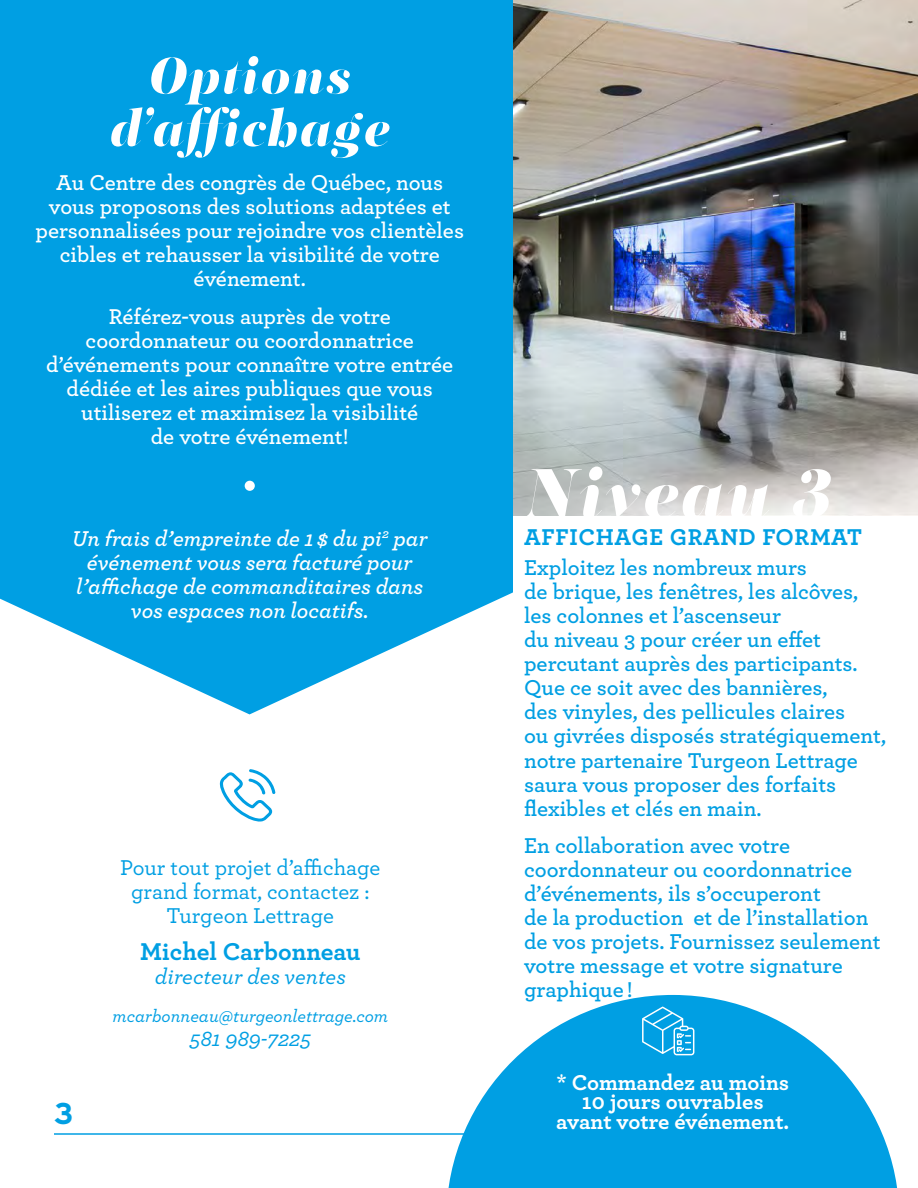
<style>
.page{position:relative;width:918px;height:1188px;background:#fff}
.page>*{position:absolute;margin:0;border:0;box-sizing:border-box;transform-origin:0 0}
.t1{font:italic 900 72px "PF Regal Finesse Pro";letter-spacing:.025em;color:#fff}
.t2{font:italic 900 52.5px/52.5px "PF Regal Finesse Pro";letter-spacing:.025em;color:#fff;text-align:center}
.t3{font:700 30px "Interstate";color:#009fe3}
.t4{font:700 25.5px "Archer";color:#009fe3}
.t5{font:700 24px "Archer";letter-spacing:.025em;color:#009fe3}
.t6{font:600 22.5px/24px "Archer";color:#009fe3}
.t7{font:600 22.5px/24px "Archer";color:#fff;text-align:center}
.t8{font:italic 600 22.5px/24px "Archer";color:#fff;text-align:center}
.t9{font:500 22.5px/24px "Archer";color:#009fe3;text-align:center}
.t10{font:700 22.5px/19.5px "Archer";color:#fff;text-align:center}
.t11{font:italic 500 22.5px "Archer";color:#009fe3}
.t12{font:italic 500 18px "Archer";color:#009fe3}
</style>
<div class="page">
<hr style="left:54px;top:1133px;width:810px;height:2px;background:#009fe3">
<img style="left:513px;top:0;width:405px;height:515px">
<svg style="left:0;top:0;width:513px;height:714px;fill:#009fe3"></svg>
<svg style="left:220px;top:769px;width:55px;height:53px"></svg>
<svg style="left:446px;top:994px;width:451px;height:194px;fill:#009fe3"></svg>
<svg style="left:642px;top:1007px;width:52px;height:48px"></svg>
<div style="left:245px;top:481px;width:10px;height:10px;background:#fff;border-radius:50%"></div>
<h2 class="t2" style="left:110px;top:51px;width:282px">Options d’affichage</h2>
<p class="t7" style="left:35px;top:169px;width:430px">Au Centre des congrès de Québec, nous vous proposons des solutions adaptées et personnalisées pour rejoindre vos clientèles cibles et rehausser la visibilité de votre événement.</p>
<p class="t7" style="left:46px;top:303px;width:408px">Référez-vous auprès de votre coordonnateur ou coordonnatrice d’événements pour connaître votre entrée dédiée et les aires publiques que vous utiliserez et maximisez la visibilité<br>de votre événement!</p>
<p class="t8" style="left:72px;top:525px;width:358px">Un frais d’empreinte de 1 $ du pi<sup>2</sup> par événement vous sera facturé pour l’affichage de commanditaires dans vos espaces non locatifs.</p>
<h3 class="t3" style="left:54px;top:1097px;width:21px">3</h3>
<p class="t9" style="left:120px;top:854px;width:262px">Pour tout projet d’affichage grand format, contactez :<br>Turgeon Lettrage</p>
<p class="t4" style="left:140px;top:931px;width:222px">Michel Carbonneau</p>
<p class="t11" style="left:155px;top:960px;width:192px">directeur des ventes</p>
<p class="t12" style="left:113px;top:1002px;width:277px">mcarbonneau@turgeonlettrage.com</p>
<p class="t11" style="left:189px;top:1021px;width:123px">581 989-7225</p>
<h1 class="t1" style="left:524px;top:449px;width:311px">Niveau 3</h1>
<p class="t5" style="left:524px;top:518px;width:339px">AFFICHAGE GRAND FORMAT</p>
<p class="t6" style="left:524px;top:555px;width:364px">Exploitez les nombreux murs<br>de brique, les fenêtres, les alcôves, les colonnes et l’ascenseur<br>du niveau 3 pour créer un effet percutant auprès des participants.<br>Que ce soit avec des bannières,<br>des vinyles, des pellicules claires<br>ou givrées disposés stratégiquement, notre partenaire Turgeon Lettrage saura vous proposer des forfaits flexibles et clés en main.</p>
<p class="t6" style="left:524px;top:832px;width:358px">En collaboration avec votre coordonnateur ou coordonnatrice d’événements, ils s’occuperont<br>de la production et de l’installation de vos projets. Fournissez seulement votre message et votre signature graphique !</p>
<p class="t10" style="left:556px;top:1071px;width:235px">* Commandez au moins<br>10 jours ouvrables avant votre événement.</p>
</div>
